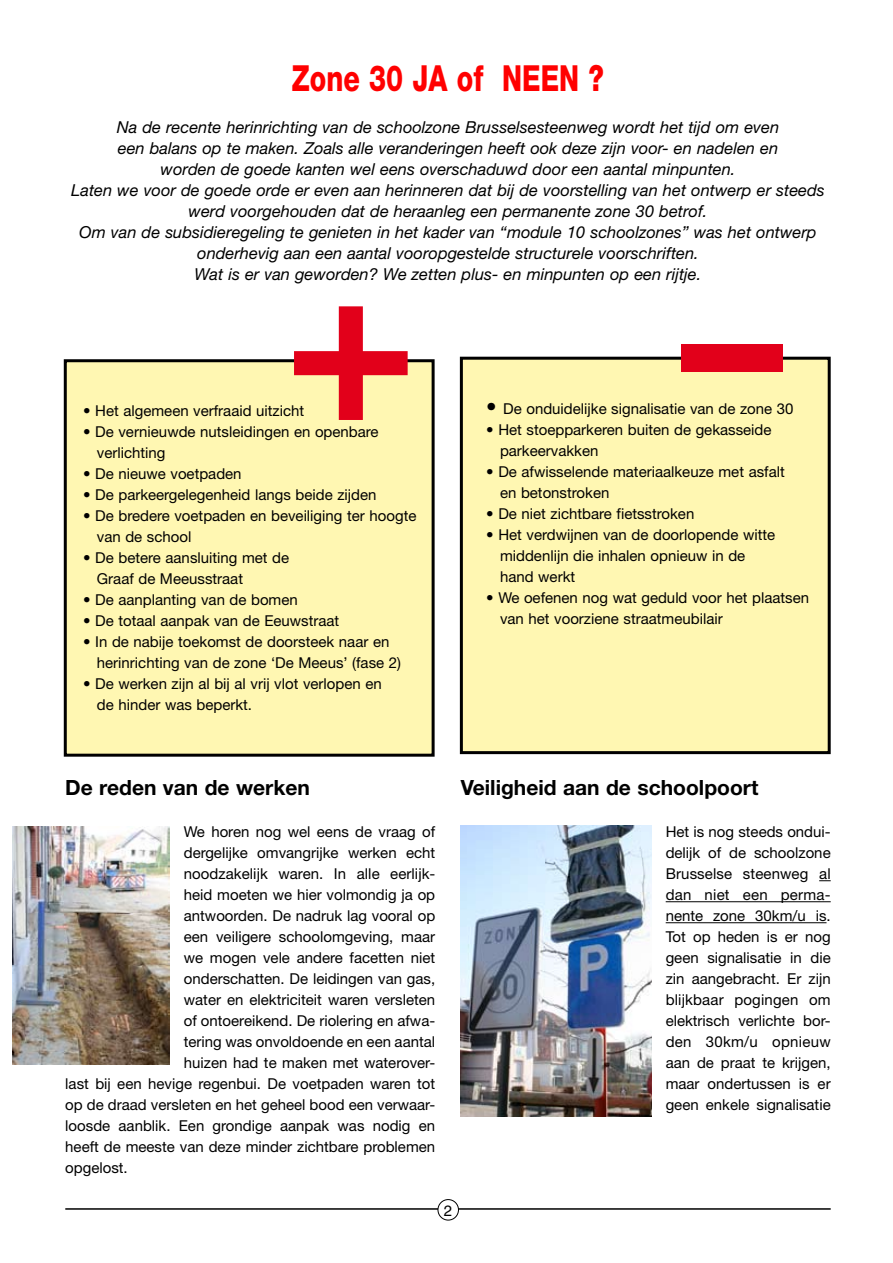
<style>
.page{position:relative;width:893px;height:1263px;background:#fff}
.page>*{position:absolute;margin:0;border:0;box-sizing:border-box;transform-origin:0 0}
.t1{font:700 225px "Helvetica Neue";color:#e2001a}
.t2{font:800 36px "Helvetica Neue";color:#f00;scale:.75 1}
.t3{font:700 21px "Helvetica Neue";color:#000}
.t4{font:italic 16.5px/21px "Helvetica Neue";color:#000;text-align:center}
.t5{font:15px/21px "Helvetica Neue";color:#000}
.t6{font:15px "Helvetica";color:#000}
.s1{font-weight:700;font-size:21px}
</style>
<div class="page">
<hr style="left:65px;top:1208px;width:766px;height:2px;background:#000">
<div style="left:438px;top:1199px;width:20px;height:21px;background:#fff;border-radius:50%"></div>
<div style="left:438px;top:1199px;width:21px;height:21px;border:1px solid #000;border-radius:50%"></div>
<svg style="left:819px;top:880px;width:12px;height:1px"></svg>
<hr style="left:666px;top:901px;width:165px;height:1px;background:#000">
<hr style="left:666px;top:922px;width:160px;height:1px;background:#000">
<img style="left:460px;top:825px;width:192px;height:291px">
<div style="left:65px;top:361px;width:368px;height:394px;background:#fff7b2"></div>
<div style="left:64px;top:359px;width:371px;height:398px;border:3px solid #000"></div>
<div style="left:461px;top:358px;width:368px;height:395px;background:#fff7b2"></div>
<div style="left:460px;top:357px;width:371px;height:397px;border:3px solid #000"></div>
<img style="left:13px;top:827px;width:156px;height:237px">
<h2 class="t2" style="left:292px;top:57px;width:418px">Zone 30 JA of NEEN ?</h2>
<p class="t4" style="left:71px;top:117px;width:755px">Na de recente herinrichting van de schoolzone Brusselsesteenweg wordt het tijd om even<br>een balans op te maken. Zoals alle veranderingen heeft ook deze zijn voor- en nadelen en<br>worden de goede kanten wel eens overschaduwd door een aantal minpunten.<br>Laten we voor de goede orde er even aan herinneren dat bij de voorstelling van het ontwerp er steeds werd voorgehouden dat de heraanleg een permanente zone 30 betrof.<br>Om van de subsidieregeling te genieten in het kader van “module 10 schoolzones” was het ontwerp onderhevig aan een aantal vooropgestelde structurele voorschriften.<br>Wat is er van geworden? We zetten plus- en minpunten op een rijtje.</p>
<h1 class="t1" style="left:283px;top:200px;width:519px">+ -</h1>
<p class="t5" style="left:486px;top:398px;width:309px"><span class="s1">•</span> De onduidelijke signalisatie van de zone 30</p>
<p class="t5" style="left:500px;top:419px;width:273px;text-indent:-14px">• Het stoepparkeren buiten de gekasseide parkeervakken</p>
<p class="t5" style="left:500px;top:461px;width:286px;text-indent:-14px">• De afwisselende materiaalkeuze met asfalt en betonstroken</p>
<p class="t5" style="left:486px;top:503px;width:210px">• De niet zichtbare fietsstroken</p>
<p class="t5" style="left:500px;top:524px;width:277px;text-indent:-14px">• Het verdwijnen van de doorlopende witte middenlijn die inhalen opnieuw in de hand werkt</p>
<p class="t5" style="left:500px;top:587px;width:311px;text-indent:-14px">• We oefenen nog wat geduld voor het plaatsen van het voorziene straatmeubilair</p>
<p class="t5" style="left:83px;top:400px;width:223px">• Het algemeen verfraaid uitzicht</p>
<p class="t5" style="left:97px;top:421px;width:283px;text-indent:-14px">• De vernieuwde nutsleidingen en openbare verlichting</p>
<p class="t5" style="left:83px;top:463px;width:160px">• De nieuwe voetpaden</p>
<p class="t5" style="left:83px;top:484px;width:295px">• De parkeergelegenheid langs beide zijden</p>
<p class="t5" style="left:97px;top:505px;width:321px;text-indent:-14px">• De bredere voetpaden en beveiliging ter hoogte van de school</p>
<p class="t5" style="left:97px;top:547px;width:194px;text-indent:-14px">• De betere aansluiting met de<br>Graaf de Meeusstraat</p>
<p class="t5" style="left:83px;top:589px;width:216px">• De aanplanting van de bomen</p>
<p class="t5" style="left:83px;top:610px;width:258px">• De totaal aanpak van de Eeuwstraat</p>
<p class="t5" style="left:97px;top:631px;width:306px;text-indent:-14px">• In de nabije toekomst de doorsteek naar en herinrichting van de zone ‘De Meeus’ (fase 2)</p>
<p class="t5" style="left:97px;top:673px;width:286px;text-indent:-14px">• De werken zijn al bij al vrij vlot verlopen en de hinder was beperkt.</p>
<h3 class="t3" style="left:65px;top:775px;width:246px">De reden van de werken</h3>
<p class="t5" style="left:184px;top:821px;width:253px">We horen nog wel eens de vraag of</p>
<p class="t5" style="left:184px;top:842px;width:253px">dergelijke omvangrijke werken echt</p>
<p class="t5" style="left:184px;top:863px;width:253px">noodzakelijk waren. In alle eerlijk-</p>
<p class="t5" style="left:184px;top:884px;width:253px">heid moeten we hier volmondig ja op</p>
<p class="t5" style="left:184px;top:905px;width:253px">antwoorden. De nadruk lag vooral op</p>
<p class="t5" style="left:184px;top:926px;width:253px">een veiligere schoolomgeving, maar</p>
<p class="t5" style="left:184px;top:947px;width:253px">we mogen vele andere facetten niet</p>
<p class="t5" style="left:184px;top:968px;width:253px">onderschatten. De leidingen van gas,</p>
<p class="t5" style="left:184px;top:989px;width:253px">water en elektriciteit waren versleten</p>
<p class="t5" style="left:184px;top:1010px;width:253px">of ontoereikend. De riolering en afwa-</p>
<p class="t5" style="left:184px;top:1031px;width:253px">tering was onvoldoende en een aantal</p>
<p class="t5" style="left:184px;top:1052px;width:253px">huizen had te maken met waterover-</p>
<p class="t5" style="left:65px;top:1073px;width:371px">last bij een hevige regenbui. De voetpaden waren tot</p>
<p class="t5" style="left:65px;top:1094px;width:371px">op de draad versleten en het geheel bood een verwaar-</p>
<p class="t5" style="left:65px;top:1115px;width:371px">loosde aanblik. Een grondige aanpak was nodig en</p>
<p class="t5" style="left:65px;top:1136px;width:371px">heeft de meeste van deze minder zichtbare problemen</p>
<p class="t5" style="left:65px;top:1157px;width:64px">opgelost.</p>
<h3 class="t3" style="left:461px;top:775px;width:299px">Veiligheid aan de schoolpoort</h3>
<p class="t5" style="left:666px;top:821px;width:167px;text-align:justify">Het is nog steeds ondui&shy;delijk of de schoolzone Brusselse steenweg al dan niet een perma&shy;nente zone 30km/u is.<br>Tot op heden is er nog geen signalisatie in die zin aangebracht. Er zijn blijkbaar pogingen om elektrisch verlichte bor&shy;den 30km/u opnieuw aan de praat te krijgen, maar ondertussen is er geen enkele signalisatie</p>
<p class="t6" style="left:444px;top:1202px;width:10px">2</p>
</div>
